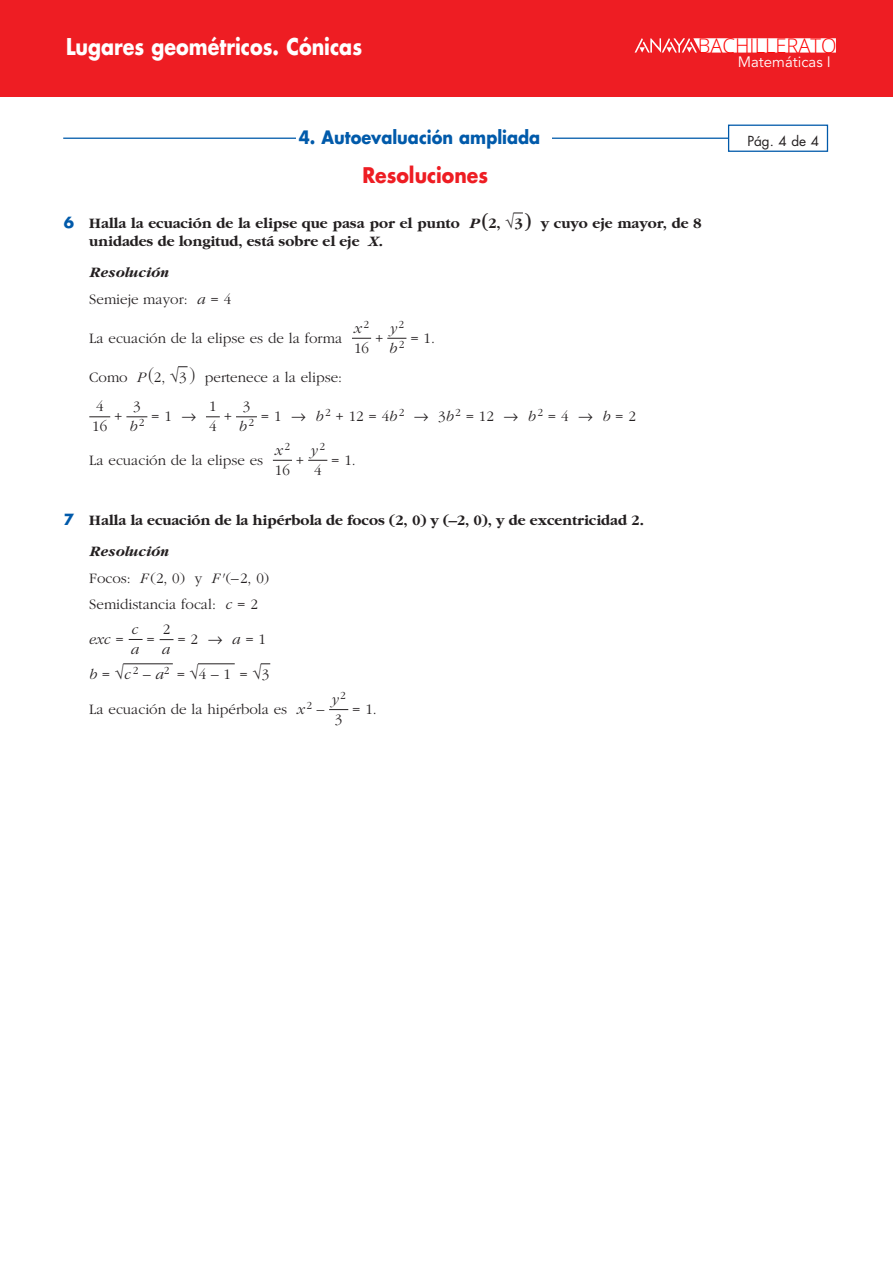
<style>
.page{position:relative;width:893px;height:1263px;background:#fff}
.page>*{position:absolute;margin:0;border:0;box-sizing:border-box;transform-origin:0 0}
.t1{font:700 22.5px "Futura";color:#fff;scale:.85 1}
.t2{font:700 21px "Futura";color:#ee1d23;scale:.9 1}
.t3{font:300 20.25px "Open Sans";color:#f00}
.t4{font:700 18px "Futura";color:#015aaa;scale:.9 1}
.t5{font:16.5px "Anaya Math 1";color:#231f20}
.t6{font:300 15px/20.1px "Garamond";color:#231f20}
.t7{font:700 15px/18px "Garamond";color:#231f20}
.t8{font:italic 300 15px/20.1px "Garamond";color:#231f20}
.t9{font:15px "Avenir LT Std";color:#fff}
.t10{font:13.5px "Futura";color:#231f20}
.t11{font:300 11.25px "Garamond";color:#231f20}
.s1{font-family:"Garamond";font-weight:700;font-size:15px}
.s2{font-family:"Futura";color:#015aaa}
.s3{font-style:italic}
.s4{font-size:21px}
.s5{font-weight:700;font-style:italic}
.s6{font-family:"Anaya Math 1";font-weight:400}
.s7{font-family:"Garamond";font-weight:300;font-size:15px}
.s8{font-style:normal}
.s9{font-family:"Anaya Math 1";font-weight:400;font-size:16.5px}
.s10{font-family:"Anaya Math 1";font-weight:400;font-style:normal;font-size:16.5px}
.s11{font-size:15px}
.s12{font-style:italic;font-size:15px}
</style>
<div class="page">
<svg style="left:329px;top:709px;width:19px;height:1px"></svg>
<hr style="left:198px;top:663px;width:37px;height:1px;background:#231f20">
<hr style="left:123px;top:663px;width:50px;height:1px;background:#231f20">
<svg style="left:160px;top:639px;width:13px;height:1px"></svg>
<svg style="left:129px;top:639px;width:14px;height:1px"></svg>
<svg style="left:308px;top:460px;width:19px;height:1px"></svg>
<svg style="left:273px;top:460px;width:19px;height:1px"></svg>
<svg style="left:236px;top:416px;width:21px;height:1px"></svg>
<svg style="left:206px;top:416px;width:14px;height:1px"></svg>
<svg style="left:126px;top:416px;width:21px;height:1px"></svg>
<svg style="left:89px;top:416px;width:21px;height:1px"></svg>
<svg style="left:387px;top:338px;width:19px;height:1px"></svg>
<svg style="left:352px;top:338px;width:19px;height:1px"></svg>
<svg style="left:63px;top:124px;width:766px;height:28px"></svg>
<div style="left:297px;top:114px;width:255px;height:51px;background:#fff"></div>
<div style="left:0;top:0;width:893px;height:97px;background:#ee1d23"></div>
<svg style="left:634px;top:38px;width:202px;height:15px"></svg>
<h1 class="t1" style="left:66px;top:36px;width:350px">Lugares geométricos. Cónicas</h1>
<h3 class="t3" style="left:698px;top:31px;width:140px">BACHILLERATO</h3>
<p class="t9" style="left:738px;top:53px;width:95px">Matemáticas I</p>
<p class="t4" style="left:299px;top:130px;width:270px">4. Autoevaluación ampliada</p>
<p class="t10" style="left:747px;top:135px;width:73px">Pág. 4 de 4</p>
<h2 class="t2" style="left:362px;top:166px;width:141px">Resoluciones</h2>
<p class="t5" style="left:505px;top:216px;width:19px">√<span class="s1">3</span></p>
<p class="t7" style="left:89px;top:216px;width:614px;text-indent:-26px"><span class="s2">6</span> Halla la ecuación de la elipse que pasa por el punto <span class="s3">P</span> <span class="s4">(</span>2, <span class="s4">)</span> y cuyo eje mayor, de 8 unidades de longitud, está sobre el eje <span class="s3">X</span>.</p>
<p class="t6" style="left:89px;top:260px;width:143px;line-height:26.5px"><span class="s5">Resolución<br></span>Semieje mayor: <span class="s3">a</span> = 4</p>
<p class="t6" style="left:89px;top:329px;width:255px">La ecuación de la elipse es de la forma</p>
<p class="t6" style="left:375px;top:329px;width:10px">+</p>
<p class="t6" style="left:410px;top:329px;width:26px">= 1.</p>
<p class="t6" style="left:89px;top:368px;width:254px">Como <span class="s3">P</span> <span class="s4">(</span>2, <span class="s4">)</span> pertenece a la elipse:</p>
<p class="t6" style="left:114px;top:408px;width:10px">+</p>
<p class="t6" style="left:151px;top:408px;width:47px">= 1 <span class="s6">8</span></p>
<p class="t6" style="left:224px;top:408px;width:10px">+</p>
<p class="t6" style="left:261px;top:408px;width:376px">= 1 <span class="s6">8</span> <span class="s3">b</span><sup>2</sup>+ 12 = 4<span class="s3">b</span><sup>2</sup> <span class="s6">8</span> 3<span class="s3">b</span><sup>2</sup>= 12 <span class="s6">8</span> <span class="s3">b</span><sup>2</sup>= 4 <span class="s6">8</span> <span class="s3">b</span>= 2</p>
<p class="t6" style="left:89px;top:451px;width:175px">La ecuación de la elipse es</p>
<p class="t6" style="left:296px;top:451px;width:10px">+</p>
<p class="t6" style="left:331px;top:451px;width:26px">= 1.</p>
<p class="t6" style="left:354px;top:319px;width:17px"><span class="s3">x</span><sup>2<br></sup>16</p>
<p class="t8" style="left:389px;top:319px;width:17px">y<sup>2 </sup>b<sup>2</sup></p>
<p class="t5" style="left:170px;top:369px;width:18px">√<span class="s7">3</span></p>
<p class="t6" style="left:92px;top:397px;width:16px">4<br>16</p>
<p class="t6" style="left:129px;top:397px;width:17px">3 <span class="s3">b</span><sup>2</sup></p>
<p class="t6" style="left:209px;top:397px;width:9px">1<br>4</p>
<p class="t6" style="left:239px;top:397px;width:17px">3 <span class="s3">b</span><sup>2</sup></p>
<p class="t6" style="left:275px;top:441px;width:17px"><span class="s3">x</span><sup>2<br></sup>16</p>
<p class="t8" style="left:311px;top:441px;width:16px">y<sup>2<br></sup><span class="s8">4</span></p>
<p class="t7" style="left:89px;top:506px;width:556px;line-height:30.8px;text-indent:-26px"><span class="s2">7</span> Halla la ecuación de la hipérbola de focos (2, 0) y (–2, 0), y de excentricidad 2.<br><span class="s3">Resolución</span></p>
<p class="t6" style="left:89px;top:566px;width:181px;line-height:26.5px">Focos: <span class="s3">F</span> (2, 0) y <span class="s3">F'</span>(–2, 0)<br>Semidistancia focal: <span class="s3">c</span> = 2</p>
<p class="t8" style="left:89px;top:631px;width:36px">exc <span class="s8">=</span></p>
<p class="t6" style="left:146px;top:631px;width:10px">=</p>
<p class="t6" style="left:177px;top:631px;width:90px">= 2 <span class="s6">8</span> <span class="s3">a</span>= 1</p>
<p class="t6" style="left:177px;top:665px;width:56px">= <span class="s9">√</span>4 – 1</p>
<p class="t6" style="left:89px;top:701px;width:236px">La ecuación de la hipérbola es <span class="s3">x</span><sup>2</sup> –</p>
<p class="t6" style="left:352px;top:701px;width:26px">= 1.</p>
<p class="t6" style="left:163px;top:620px;width:9px">2</p>
<p class="t8" style="left:162px;top:640px;width:10px">a</p>
<p class="t8" style="left:131px;top:620px;width:10px">c a</p>
<p class="t8" style="left:89px;top:666px;width:43px">b <span class="s8">=</span> <span class="s10">√</span>c</p>
<p class="t6" style="left:240px;top:666px;width:31px">= <span class="s9">√</span>3</p>
<p class="t11" style="left:133px;top:666px;width:38px">2 <span class="s11">–</span> <span class="s12">a</span>2</p>
<p class="t8" style="left:331px;top:690px;width:16px">y<sup>2<br></sup><span class="s8">3</span></p>
</div>
